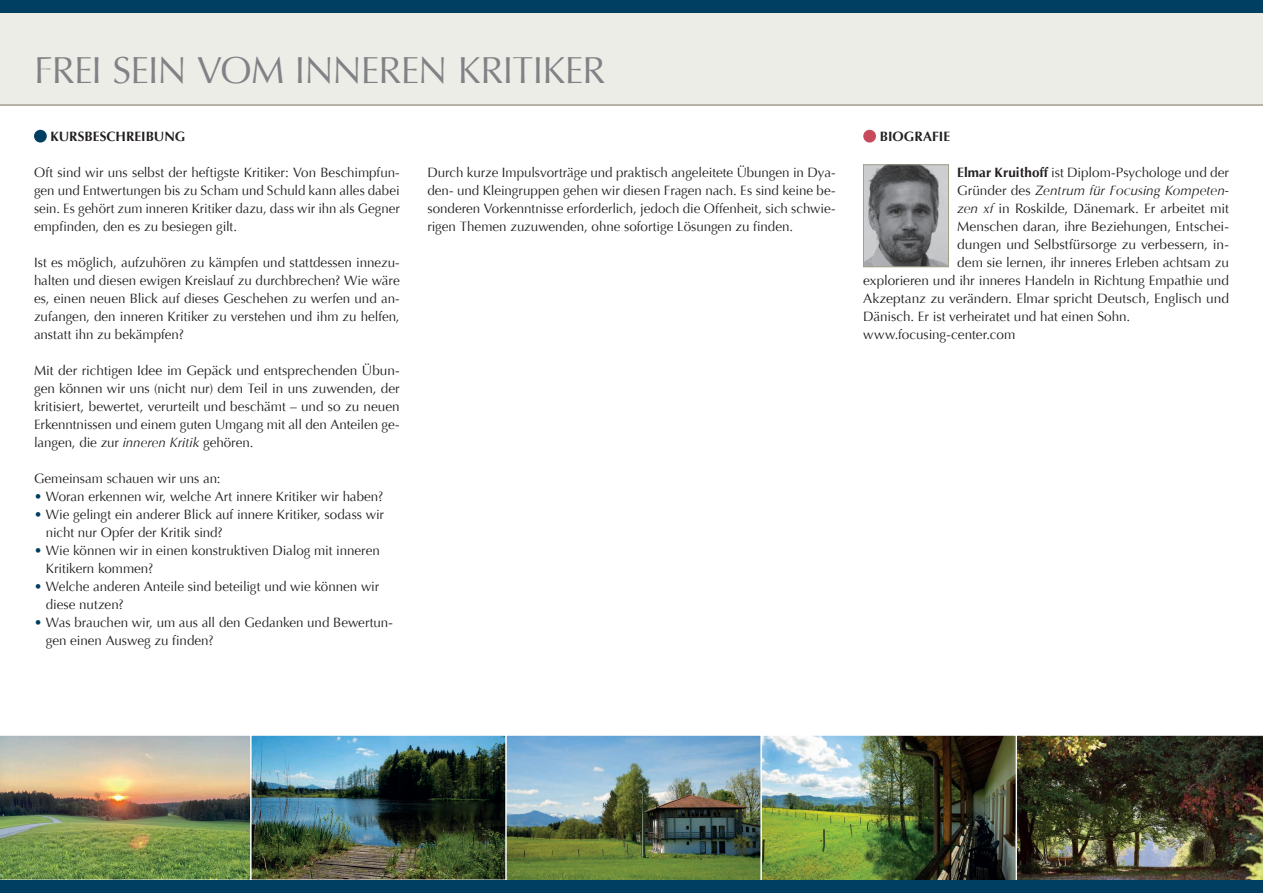
<style>
.page{position:relative;width:1263px;height:893px;background:#fff}
.page>*{position:absolute;margin:0;border:0;box-sizing:border-box;transform-origin:0 0}
.t1{font:37.5px "Optima LT Pro";letter-spacing:-.025em;color:#808285}
.t2{font:13.5px/18px "Optima LT Pro";letter-spacing:-.005em;color:#231f20;text-align:justify}
.t3{font:italic 13.5px "Optima LT Pro";letter-spacing:-.005em;color:#231f20}
.t4{font:700 13.5px "Optima LT Pro";letter-spacing:.005em;color:#231f20}
.s1{font-style:italic}
.s2{color:#003e62}
.s3{font-weight:700}
.s4{font-style:normal}
</style>
<div class="page">
<img style="left:253px;top:737px;width:251px;height:141px">
<img style="left:0;top:735px;width:251px;height:145px">
<div style="left:251px;top:735px;width:255px;height:145px;border:1px solid #fff"></div>
<img style="left:508px;top:737px;width:506px;height:143px">
<div style="left:506px;top:735px;width:255px;height:152px;border:1px solid #fff"></div>
<div style="left:761px;top:735px;width:255px;height:152px;border:1px solid #fff"></div>
<img style="left:1017px;top:735px;width:246px;height:145px">
<div style="left:0;top:13px;width:1263px;height:93px;background:#edede8"></div>
<div style="left:0;top:0;width:1263px;height:13px;background:#003e62"></div>
<div style="left:0;top:880px;width:1263px;height:13px;background:#003e62"></div>
<div style="left:34px;top:130px;width:13px;height:13px;background:#003e62;border-radius:50%"></div>
<div style="left:863px;top:130px;width:13px;height:13px;background:#c6495c;border-radius:50%"></div>
<img style="left:865px;top:167px;width:82px;height:98px">
<div style="left:863px;top:165px;width:86px;height:102px;border:1px solid #a3a08c"></div>
<h1 class="t1" style="left:34px;top:46px;width:573px">FREI SEIN VOM INNEREN KRITIKER</h1>
<p class="t4" style="left:51px;top:128px;width:136px">KURSBESCHREIBUNG</p>
<p class="t2" style="left:34px;top:164px;width:367px">Oft sind wir uns selbst der heftigste Kritiker: Von Beschimpfun&shy;gen und Entwertungen bis zu Scham und Schuld kann alles dabei sein. Es gehört zum inneren Kritiker dazu, dass wir ihn als Gegner empfinden, den es zu besiegen gilt.</p>
<p class="t2" style="left:34px;top:254px;width:367px">Ist es möglich, aufzuhören zu kämpfen und stattdessen innezu&shy;halten und diesen ewigen Kreislauf zu durchbrechen? Wie wäre es, einen neuen Blick auf dieses Geschehen zu werfen und an&shy;zufangen, den inneren Kritiker zu verstehen und ihm zu helfen, anstatt ihn zu bekämpfen?</p>
<p class="t2" style="left:34px;top:362px;width:367px">Mit der richtigen Idee im Gepäck und entsprechenden Übun&shy;gen können wir uns (nicht nur) dem Teil in uns zuwenden, der kritisiert, bewertet, verurteilt und beschämt – und so zu neuen Erkenntnissen und einem guten Umgang mit all den Anteilen ge&shy;langen, die zur <span class="s1">inneren Kritik</span> gehören.</p>
<p class="t2" style="left:34px;top:470px;width:188px">Gemeinsam schauen wir uns an:</p>
<p class="t2" style="left:34px;top:488px;width:351px"><span class="s2">•</span> Woran erkennen wir, welche Art innere Kritiker wir haben?</p>
<p class="t2" style="left:46px;top:506px;width:340px;text-indent:-12px"><span class="s2">•</span> Wie gelingt ein anderer Blick auf innere Kritiker, sodass wir nicht nur Opfer der Kritik sind?</p>
<p class="t2" style="left:46px;top:542px;width:335px;text-indent:-12px"><span class="s2">•</span> Wie können wir in einen konstruktiven Dialog mit inneren<br>Kritikern kommen?</p>
<p class="t2" style="left:46px;top:577px;width:335px;text-indent:-12px"><span class="s2">•</span> Welche anderen Anteile sind beteiligt und wie können wir diese nutzen?</p>
<p class="t2" style="left:46px;top:613px;width:349px;text-indent:-12px"><span class="s2">•</span> Was brauchen wir, um aus all den Gedanken und Bewertun&shy;gen einen Ausweg zu finden?</p>
<p class="t2" style="left:427px;top:164px;width:410px">Durch kurze Impulsvorträge und praktisch angeleitete Übungen in Dya&shy;den- und Kleingruppen gehen wir diesen Fragen nach. Es sind keine be&shy;sonderen Vorkenntnisse erforderlich, jedoch die Offenheit, sich schwie&shy;rigen Themen zuzuwenden, ohne sofortige Lösungen zu finden.</p>
<p class="t4" style="left:880px;top:128px;width:72px">BIOGRAFIE</p>
<p class="t2" style="left:957px;top:164px;width:273px"><span class="s3">Elmar Kruithoff</span> ist Diplom-Psychologe und der</p>
<p class="t3" style="left:957px;top:182px;width:273px"><span class="s4">Gründer des</span> Zentrum für Focusing Kompeten-</p>
<p class="t2" style="left:957px;top:200px;width:273px"><span class="s1">zen xf</span> in Roskilde, Dänemark. Er arbeitet mit</p>
<p class="t2" style="left:957px;top:218px;width:273px">Menschen daran, ihre Beziehungen, Entschei-</p>
<p class="t2" style="left:957px;top:236px;width:273px">dungen und Selbstfürsorge zu verbessern, in-</p>
<p class="t2" style="left:957px;top:254px;width:273px">dem sie lernen, ihr inneres Erleben achtsam zu</p>
<p class="t2" style="left:863px;top:272px;width:367px">explorieren und ihr inneres Handeln in Richtung Empathie und</p>
<p class="t2" style="left:863px;top:290px;width:367px">Akzeptanz zu verändern. Elmar spricht Deutsch, Englisch und</p>
<p class="t2" style="left:863px;top:308px;width:268px">Dänisch. Er ist verheiratet und hat einen Sohn.</p>
<p class="t2" style="left:863px;top:326px;width:154px">www.focusing-center.com</p>
</div>
